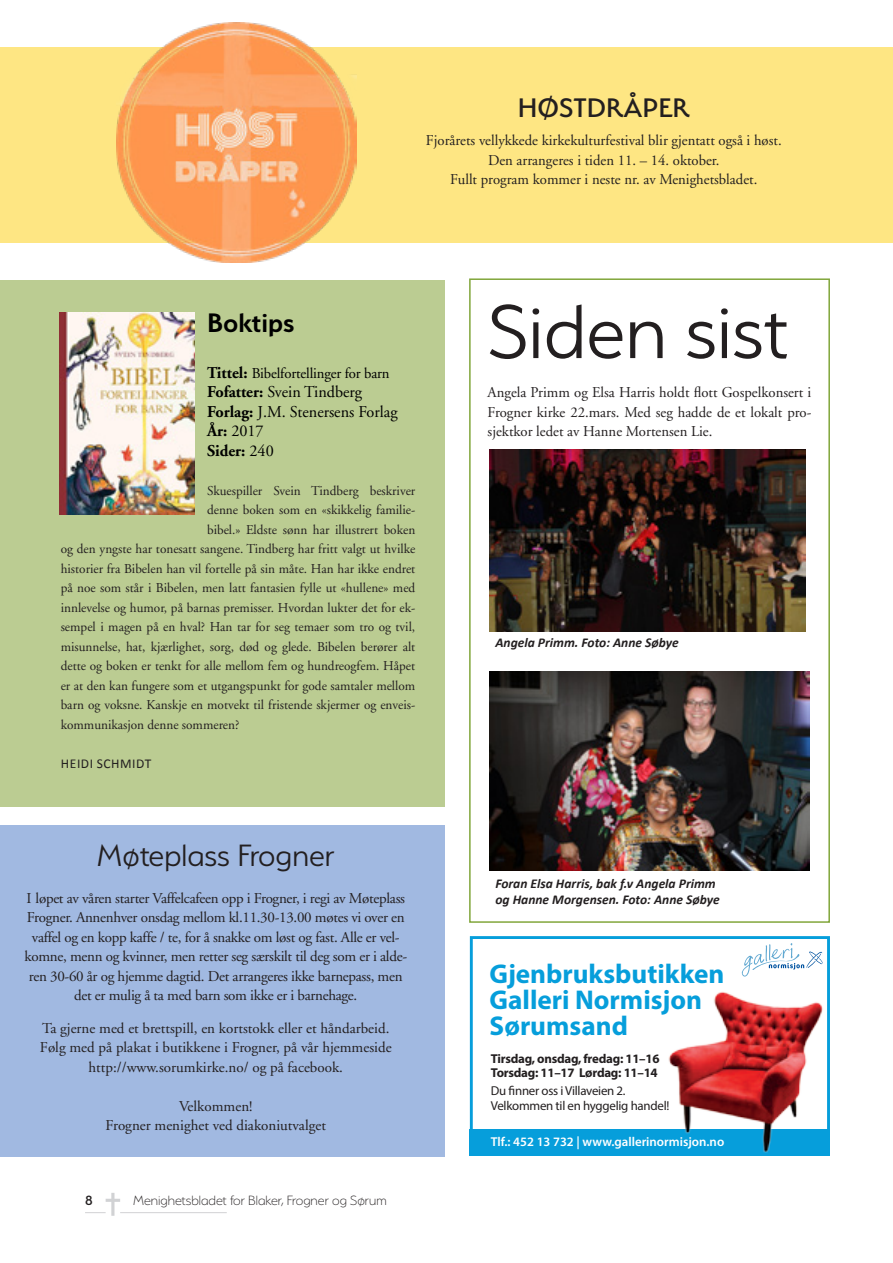
<style>
.page{position:relative;width:893px;height:1263px;background:#fff}
.page>*{position:absolute;margin:0;border:0;box-sizing:border-box;transform-origin:0 0}
.t1{font:300 85.5px "Serenity";color:#231f20}
.t2{font:300 34.5px "Serenity";color:#231f20}
.t3{font:500 30px "Serenity";color:#231f20}
.t4{font:600 30px "Serenity";color:#000}
.t5{font:700 27.15px/25.8px "Myriad Pro";color:#069edb}
.t6{font:16.5px/19.5px "Adobe Garamond";color:#000}
.t7{font:15px/19.5px "Adobe Garamond";color:#231f20;text-align:center}
.t8{font:15px/19.5px "Adobe Garamond";letter-spacing:-.02em;color:#231f20;text-align:center}
.t9{font:200 15px "Serenity";color:#231f20}
.t10{font:15px "Adobe Garamond";letter-spacing:-.01em;color:#000}
.t11{font:500 15px "Serenity";color:#231f20}
.t12{font:13.5px "Adobe Garamond";color:#231f20}
.t13{font:italic 700 13.5px/16.5px "Calibri";color:#231f20}
.t14{font:13.5px "Calibri";letter-spacing:.04em;color:#231f20}
.t15{font:12.9px/14.2px "Myriad Pro";letter-spacing:-.02em;color:#231f20}
.t16{font:700 12.9px/14.2px "Myriad Pro";letter-spacing:-.02em;color:#231f20}
.t17{font:600 12.9px "Myriad Pro";color:#fff}
.s1{font-weight:700;font-size:16.5px}
.s2{font-weight:700}
</style>
<div class="page">
<hr style="left:120px;top:1212px;width:107px;height:1px;background:#d1d2d4">
<svg style="left:85px;top:1193px;width:35px;height:23px"></svg>
<div style="left:0;top:47px;width:893px;height:195px;background:#fee683"></div>
<div style="left:0;top:280px;width:444px;height:527px;background:#bbcc92"></div>
<img style="left:60px;top:312px;width:134px;height:202px">
<img style="left:116px;top:23px;width:240px;height:240px">
<div style="left:470px;top:1129px;width:360px;height:27px;background:#069edb"></div>
<div style="left:470px;top:936px;width:360px;height:220px;border:3px solid #069edb"></div>
<svg style="left:742px;top:943px;width:81px;height:30px"></svg>
<img style="left:658px;top:973px;width:171px;height:183px">
<div style="left:469px;top:278px;width:361px;height:645px;border:2px solid #81a63b"></div>
<div style="left:0;top:825px;width:444px;height:332px;background:#a1b9e1"></div>
<img style="left:489px;top:449px;width:316px;height:182px">
<img style="left:489px;top:672px;width:320px;height:199px">
<h3 class="t3" style="left:518px;top:92px;width:173px">HØSTDRÅPER</h3>
<p class="t7" style="left:426px;top:131px;width:357px">Fjorårets vellykkede kirkekulturfestival blir gjentatt også i høst.<br>Den arrangeres i tiden 11. – 14. oktober.<br>Fullt program kommer i neste nr. av Menighetsbladet.</p>
<h3 class="t4" style="left:207px;top:306px;width:89px">Boktips</h3>
<p class="t10" style="left:207px;top:365px;width:184px"><span class="s1">Tittel:</span> Bibelfortellinger for barn</p>
<p class="t6" style="left:207px;top:382px;width:192px"><span class="s2">Fofatter:</span> Svein Tindberg<br><span class="s2">Forlag:</span> J.M. Stenersens Forlag<br><span class="s2">År:</span> 2017<br><span class="s2">Sider:</span> 240</p>
<p class="t12" style="left:207px;top:483px;width:210px">Skuespiller Svein Tindberg beskriver</p>
<p class="t12" style="left:207px;top:503px;width:210px">denne boken som en «skikkelig familie-</p>
<p class="t12" style="left:207px;top:522px;width:210px">bibel.» Eldste sønn har illustrert boken</p>
<p class="t12" style="left:61px;top:542px;width:356px">og den yngste har tonesatt sangene. Tindberg har fritt valgt ut hvilke</p>
<p class="t12" style="left:61px;top:561px;width:356px">historier fra Bibelen han vil fortelle på sin måte. Han har ikke endret</p>
<p class="t12" style="left:61px;top:581px;width:356px">på noe som står i Bibelen, men latt fantasien fylle ut «hullene» med</p>
<p class="t12" style="left:61px;top:600px;width:356px">innlevelse og humor, på barnas premisser. Hvordan lukter det for ek-</p>
<p class="t12" style="left:61px;top:620px;width:356px">sempel i magen på en hval? Han tar for seg temaer som tro og tvil,</p>
<p class="t12" style="left:61px;top:639px;width:356px">misunnelse, hat, kjærlighet, sorg, død og glede. Bibelen berører alt</p>
<p class="t12" style="left:61px;top:659px;width:356px">dette og boken er tenkt for alle mellom fem og hundreogfem. Håpet</p>
<p class="t12" style="left:61px;top:678px;width:356px">er at den kan fungere som et utgangspunkt for gode samtaler mellom</p>
<p class="t12" style="left:61px;top:698px;width:356px">barn og voksne. Kanskje en motvekt til fristende skjermer og enveis-</p>
<p class="t12" style="left:61px;top:717px;width:180px">kommunikasjon denne sommeren?</p>
<p class="t14" style="left:61px;top:755px;width:92px">HEIDI SCHMIDT</p>
<h2 class="t2" style="left:97px;top:838px;width:239px">Møteplass Frogner</h2>
<p class="t8" style="left:24px;top:889px;width:384px">I løpet av våren starter Vaffelcafeen opp i Frogner, i regi av Møteplass Frogner. Annenhver onsdag mellom kl.11.30-13.00 møtes vi over en vaffel og en kopp kaffe / te, for å snakke om løst og fast. Alle er vel&shy;komne, menn og kvinner, men retter seg særskilt til deg som er i alde&shy;ren 30-60 år og hjemme dagtid. Det arrangeres ikke barnepass, men det er mulig å ta med barn som ikke er i barnehage.</p>
<p class="t7" style="left:40px;top:1018px;width:353px">Ta gjerne med et brettspill, en kortstokk eller et håndarbeid.<br>Følg med på plakat i butikkene i Frogner, på vår hjemmeside http://www.sorumkirke.no/ og på facebook.</p>
<p class="t7" style="left:106px;top:1096px;width:222px">Velkommen!<br>Frogner menighet ved diakoniutvalget</p>
<p class="t11" style="left:85px;top:1192px;width:9px">8</p>
<p class="t9" style="left:133px;top:1193px;width:255px">Menighetsbladet for Blaker, Frogner og Sørum</p>
<h1 class="t1" style="left:488px;top:287px;width:303px">Siden sist</h1>
<p class="t7" style="left:488px;top:383px;width:325px;text-align:justify">Angela Primm og Elsa Harris holdt flott Gospelkonsert i Frogner kirke 22.mars. Med seg hadde de et lokalt pro&shy;sjektkor ledet av Hanne Mortensen Lie.</p>
<p class="t13" style="left:495px;top:635px;width:185px">Angela Primm. Foto: Anne Søbye</p>
<p class="t13" style="left:495px;top:875px;width:226px">Foran Elsa Harris, bak f.v Angela Primm og Hanne Morgensen. Foto: Anne Søbye</p>
<h3 class="t5" style="left:489px;top:960px;width:237px">Gjenbruksbutikken<br>Galleri Normisjon<br>Sørumsand</h3>
<p class="t16" style="left:491px;top:1051px;width:170px">Tirsdag, onsdag, fredag: 11–16<br>Torsdag: 11–17 Lørdag: 11–14</p>
<p class="t15" style="left:491px;top:1084px;width:180px">Du finner oss i Villaveien 2.<br>Velkommen til en hyggelig handel!</p>
<p class="t17" style="left:491px;top:1134px;width:235px">Tlf.: 452 13 732 | www.gallerinormisjon.no</p>
</div>
